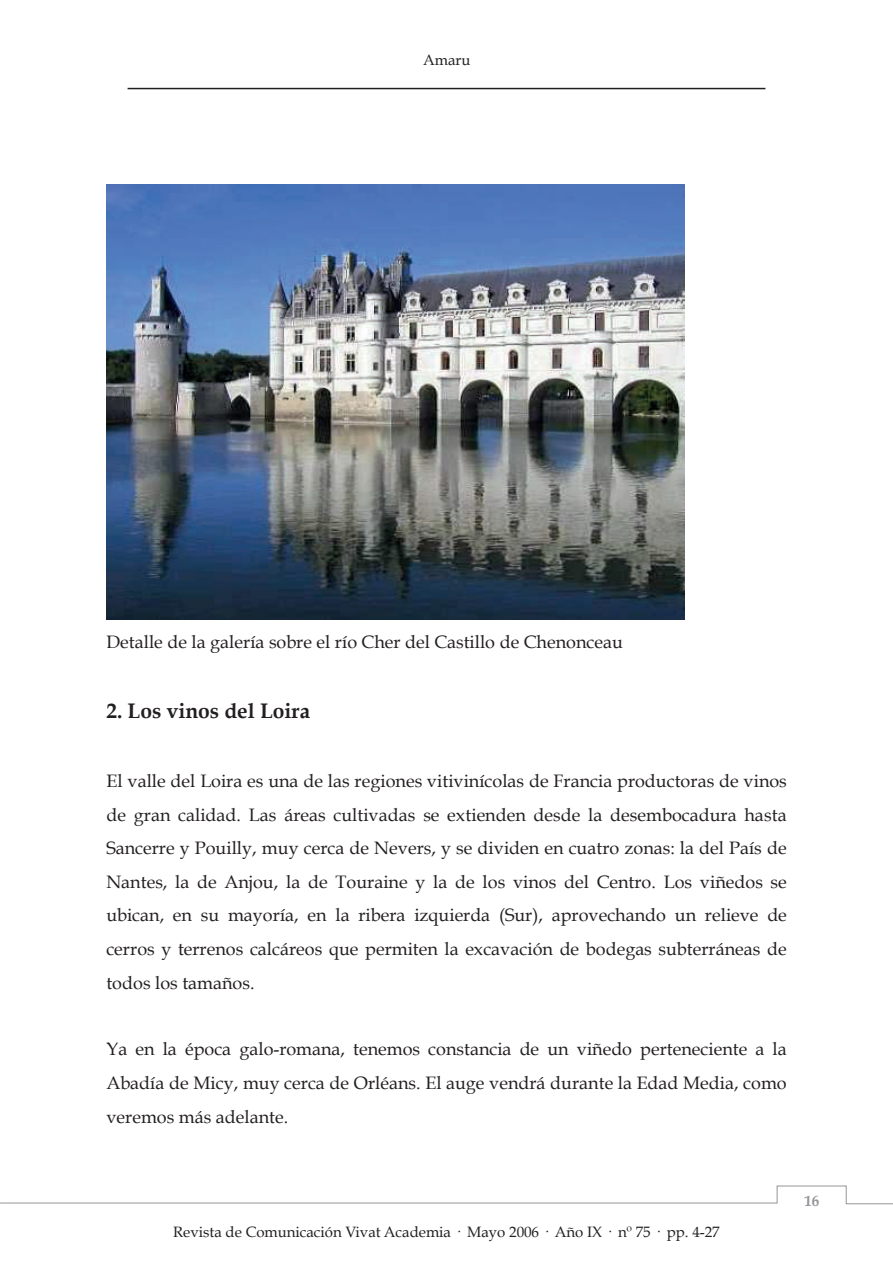
<style>
.page{position:relative;width:893px;height:1263px;background:#fff}
.page>*{position:absolute;margin:0;border:0;box-sizing:border-box;transform-origin:0 0}
.t1{font:700 21px "Book Antiqua";color:#231f20}
.t2{font:18px/33.6px "Book Antiqua";color:#231f20;text-align:justify}
.t3{font:18px "Book Antiqua";color:#9e9fa3}
.t4{font:15px "Book Antiqua";color:#231f20}
.t5{font:700 15px "Book Antiqua";color:#939598}
</style>
<div class="page">
<img style="left:106px;top:184px;width:579px;height:436px">
<hr style="left:128px;top:88px;width:637px;height:1px;background:#231f20">
<svg style="left:0;top:1185px;width:893px;height:20px"></svg>
<p class="t4" style="left:423px;top:51px;width:49px">Amaru</p>
<p class="t2" style="left:106px;top:625px;width:518px">Detalle de la galería sobre el río Cher del Castillo de Chenonceau</p>
<p class="t1" style="left:106px;top:696px;width:205px">2. Los vinos del Loira</p>
<p class="t2" style="left:106px;top:764px;width:682px">El valle del Loira es una de las regiones vitivinícolas de Francia productoras de vinos de gran calidad. Las áreas cultivadas se extienden desde la desembocadura hasta Sancerre y Pouilly, muy cerca de Nevers, y se dividen en cuatro zonas: la del País de Nantes, la de Anjou, la de Touraine y la de los vinos del Centro. Los viñedos se ubican, en su mayoría, en la ribera izquierda (Sur), aprovechando un relieve de cerros y terrenos calcáreos que permiten la excavación de bodegas subterráneas de todos los tamaños.</p>
<p class="t2" style="left:106px;top:1032px;width:682px">Ya en la época galo-romana, tenemos constancia de un viñedo perteneciente a la Abadía de Micy, muy cerca de Orléans. El auge vendrá durante la Edad Media, como veremos más adelante.</p>
<p class="t4" style="left:173px;top:1222px;width:548px">Revista de Comunicación Vivat Academia · Mayo 2006 · Año IX · nº 75 · pp. 4-27</p>
<p class="t5" style="left:804px;top:1192px;width:16px">16</p>
<p class="t3" style="left:802px;top:1199px;width:19px">13</p>
</div>
